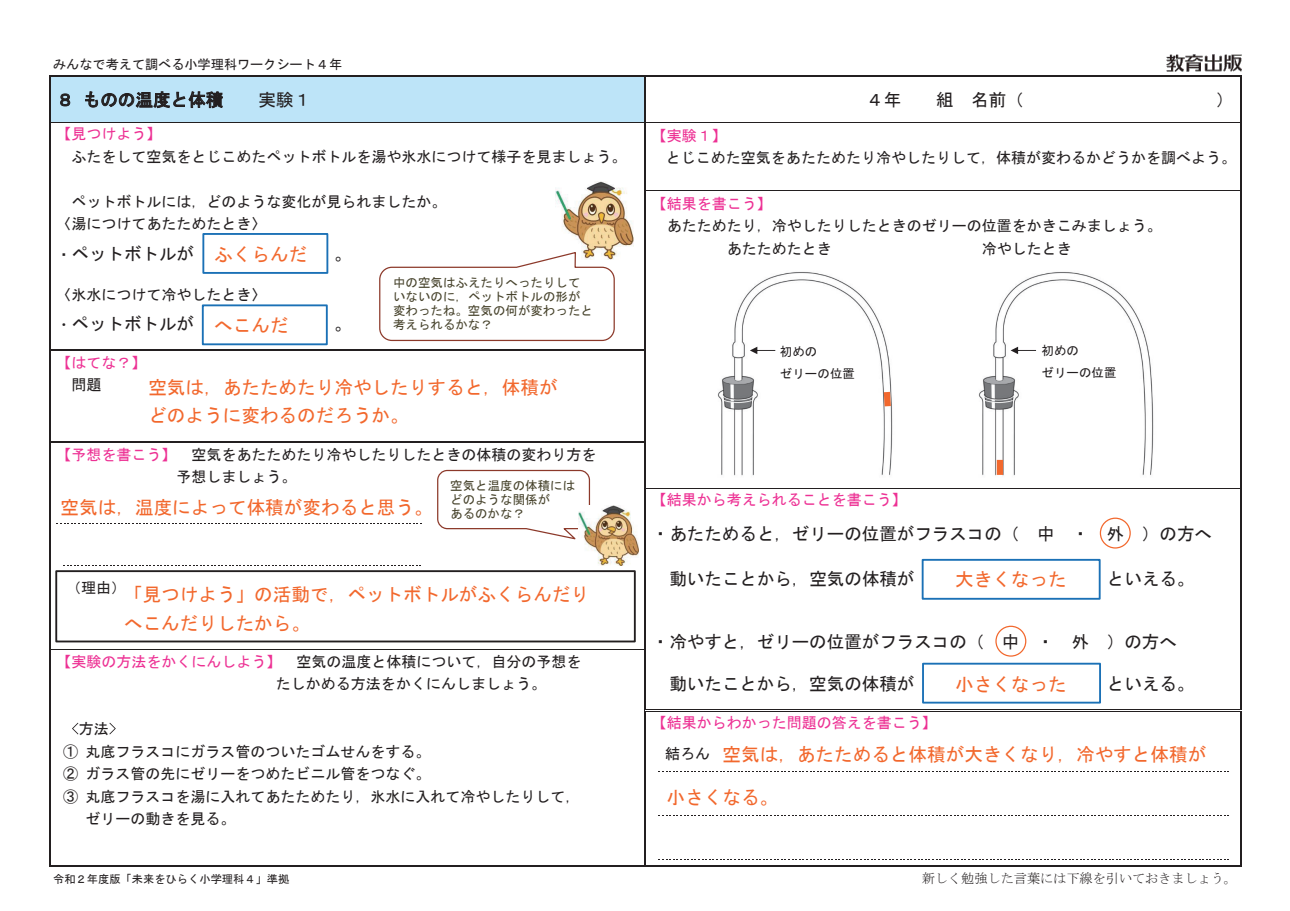
<style>
.page{position:relative;width:1290px;height:911px;background:#fff}
.page>*{position:absolute;margin:0;border:0;box-sizing:border-box;transform-origin:0 0}
.t1{font:18.62px/28.8px "MS Gothic";color:#f2682d}
.t2{font:17.5px "MS Gothic";color:#231f20}
.t3{font:15px/22.5px "MS Gothic";color:#231f20}
.t4{font:15px "MS Gothic";color:#ed3194}
.t5{font:13.25px "MS Mincho";color:#231f20}
.t6{font:13.25px "MS Gothic";color:#231f20}
.t7{font:12.5px/13.9px "MS Gothic";color:#47432c}
.t8{font:12.5px/22.5px "MS Gothic";color:#231f20}
.t9{font:11.25px "MS Gothic";color:#231f20}
.s1{font-size:15px}
.s2{font-family:"MS Mincho";font-size:15px}
.s3{color:#ed3194}
</style>
<div class="page">
<div style="left:50px;top:77px;width:594px;height:45px;background:#bde4f8"></div>
<svg style="left:60px;top:93px;width:10px;height:13px"></svg>
<svg style="left:85px;top:91px;width:138px;height:18px"></svg>
<hr style="left:50px;top:76px;width:594px;height:1px;background:#231f20">
<hr style="left:645px;top:76px;width:595px;height:1px;background:#231f20">
<hr style="left:49px;top:77px;width:1px;height:45px;background:#231f20">
<hr style="left:644px;top:77px;width:2px;height:45px;background:#231f20">
<hr style="left:1240px;top:77px;width:1px;height:45px;background:#231f20">
<hr style="left:50px;top:122px;width:594px;height:1px;background:#231f20">
<hr style="left:646px;top:122px;width:594px;height:1px;background:#231f20">
<hr style="left:49px;top:123px;width:1px;height:67px;background:#231f20">
<hr style="left:644px;top:123px;width:2px;height:67px;background:#231f20">
<hr style="left:1240px;top:123px;width:1px;height:67px;background:#231f20">
<hr style="left:646px;top:190px;width:594px;height:1px;background:#231f20">
<hr style="left:49px;top:191px;width:1px;height:158px;background:#231f20">
<hr style="left:644px;top:191px;width:2px;height:158px;background:#231f20">
<hr style="left:1240px;top:191px;width:1px;height:158px;background:#231f20">
<hr style="left:52px;top:349px;width:592px;height:1px;background:#231f20">
<hr style="left:52px;top:350px;width:592px;height:1px;background:#231f20">
<hr style="left:50px;top:351px;width:1px;height:90px;background:#231f20">
<hr style="left:49px;top:351px;width:1px;height:90px;background:#231f20">
<hr style="left:645px;top:351px;width:1px;height:90px;background:#231f20">
<hr style="left:644px;top:351px;width:1px;height:90px;background:#231f20">
<hr style="left:1240px;top:351px;width:1px;height:90px;background:#231f20">
<svg style="left:56px;top:523px;width:365px;height:1px"></svg>
<svg style="left:63px;top:565px;width:358px;height:1px"></svg>
<hr style="left:52px;top:441px;width:592px;height:1px;background:#231f20">
<hr style="left:52px;top:442px;width:592px;height:1px;background:#231f20">
<hr style="left:49px;top:443px;width:1px;height:45px;background:#231f20">
<hr style="left:644px;top:443px;width:2px;height:45px;background:#231f20">
<hr style="left:1240px;top:443px;width:1px;height:45px;background:#231f20">
<hr style="left:646px;top:488px;width:594px;height:1px;background:#231f20">
<hr style="left:49px;top:488px;width:1px;height:161px;background:#231f20">
<hr style="left:644px;top:488px;width:2px;height:161px;background:#231f20">
<hr style="left:1240px;top:488px;width:1px;height:161px;background:#231f20">
<svg style="left:72px;top:722px;width:6px;height:12px"></svg>
<svg style="left:109px;top:722px;width:7px;height:12px"></svg>
<hr style="left:50px;top:649px;width:594px;height:1px;background:#231f20">
<hr style="left:49px;top:650px;width:1px;height:59px;background:#231f20">
<hr style="left:644px;top:650px;width:2px;height:59px;background:#231f20">
<hr style="left:1240px;top:650px;width:1px;height:59px;background:#231f20">
<svg style="left:658px;top:771px;width:571px;height:1px"></svg>
<svg style="left:658px;top:815px;width:571px;height:1px"></svg>
<hr style="left:646px;top:709px;width:593px;height:1px;background:#231f20">
<hr style="left:646px;top:711px;width:593px;height:1px;background:#231f20">
<hr style="left:49px;top:711px;width:1px;height:154px;background:#231f20">
<hr style="left:50px;top:865px;width:594px;height:1px;background:#231f20">
<hr style="left:645px;top:711px;width:1px;height:154px;background:#231f20">
<hr style="left:644px;top:711px;width:1px;height:154px;background:#231f20">
<hr style="left:646px;top:866px;width:593px;height:1px;background:#231f20">
<hr style="left:646px;top:865px;width:593px;height:1px;background:#231f20">
<hr style="left:1241px;top:711px;width:1px;height:154px;background:#231f20">
<hr style="left:1239px;top:711px;width:1px;height:154px;background:#231f20">
<img style="left:555px;top:181px;width:79px;height:75px">
<div style="left:202px;top:233px;width:126px;height:41px;background:#fff;border:2px solid #1b71b6"></div>
<div style="left:202px;top:304px;width:126px;height:41px;background:#fff;border:2px solid #1b71b6"></div>
<div style="left:922px;top:663px;width:179px;height:40px;background:#fff;border:2px solid #1b71b6"></div>
<div style="left:922px;top:559px;width:178px;height:41px;background:#fff;border:2px solid #1b71b6"></div>
<svg style="left:437px;top:469px;width:154px;height:71px"></svg>
<img style="left:1166px;top:54px;width:75px;height:18px">
<img style="left:718px;top:272px;width:175px;height:204px">
<img style="left:979px;top:272px;width:175px;height:204px">
<svg style="left:750px;top:347px;width:25px;height:7px"></svg>
<svg style="left:1010px;top:347px;width:26px;height:7px"></svg>
<div style="left:55px;top:570px;width:581px;height:72px;background:#fff;border:2px solid #231f20"></div>
<svg style="left:379px;top:251px;width:236px;height:91px"></svg>
<img style="left:578px;top:505px;width:60px;height:61px">
<svg style="left:880px;top:385px;width:13px;height:28px"></svg>
<div style="left:997px;top:460px;width:6px;height:15px;background:#f2682d"></div>
<div style="left:1100px;top:517px;width:31px;height:31px;border:1px solid #f2682d;border-radius:50%"></div>
<div style="left:995px;top:625px;width:31px;height:31px;border:1px solid #f2682d;border-radius:50%"></div>
<p class="t6" style="left:53px;top:58px;width:291px">みんなで考えて調べる小学理科ワークシート４年</p>
<p class="t2" style="left:56px;top:91px;width:168px">８ものの温度と体積</p>
<p class="t2" style="left:258px;top:91px;width:54px">実験１</p>
<p class="t2" style="left:866px;top:91px;width:37px">４年</p>
<p class="t2" style="left:936px;top:91px;width:89px">組 名前（</p>
<p class="t2" style="left:1216px;top:91px;width:19px">）</p>
<p class="t4" style="left:56px;top:126px;width:107px">【見つけよう】</p>
<p class="t3" style="left:71px;top:145px;width:557px">ふたをして空気をとじこめたペットボトルを湯や氷水につけて様子を見ましょう。</p>
<p class="t3" style="left:56px;top:190px;width:392px;text-indent:15px">ペットボトルには，どのような変化が見られましたか。〈湯につけてあたためたとき〉</p>
<p class="t2" style="left:56px;top:245px;width:139px"><span class="s1">・</span>ペットボトルが</p>
<p class="t2" style="left:334px;top:245px;width:19px">。</p>
<p class="t3" style="left:56px;top:283px;width:212px">〈氷水につけて冷やしたとき〉</p>
<p class="t2" style="left:56px;top:315px;width:139px"><span class="s2">・</span>ペットボトルが</p>
<p class="t2" style="left:334px;top:315px;width:19px">。</p>
<p class="t4" style="left:652px;top:128px;width:76px">【実験１】</p>
<p class="t3" style="left:666px;top:146px;width:572px">とじこめた空気をあたためたり冷やしたりして，体積が変わるかどうかを調べよう。</p>
<p class="t4" style="left:652px;top:196px;width:121px">【結果を書こう】</p>
<p class="t3" style="left:727px;top:215px;width:437px;text-indent:-60px">あたためたり，冷やしたりしたときのゼリーの位置をかきこみましょう。あたためたとき</p>
<p class="t3" style="left:982px;top:237px;width:91px">冷やしたとき</p>
<p class="t1" style="left:214px;top:240px;width:95px">ふくらんだ</p>
<p class="t7" style="left:393px;top:276px;width:201px">中の空気はふえたりへったりしていないのに，ペットボトルの形が変わったね。空気の何が変わったと考えられるかな？</p>
<p class="t1" style="left:214px;top:311px;width:76px">へこんだ</p>
<p class="t4" style="left:56px;top:355px;width:92px">【はてな？】</p>
<p class="t3" style="left:71px;top:374px;width:32px">問題</p>
<p class="t1" style="left:148px;top:372px;width:411px">空気は，あたためたり冷やしたりすると，体積がどのように変わるのだろうか。</p>
<p class="t3" style="left:176px;top:443px;width:422px;text-indent:-120px"><span class="s3">【予想を書こう】</span> 空気をあたためたり冷やしたりしたときの体積の変わり方を予想しましょう。</p>
<p class="t7" style="left:450px;top:478px;width:126px">空気と温度の体積にはどのような関係が<br>あるのかな？</p>
<p class="t1" style="left:61px;top:492px;width:374px">空気は，温度によって体積が変わると思う。</p>
<p class="t3" style="left:66px;top:577px;width:61px">（理由）</p>
<p class="t1" style="left:124px;top:579px;width:467px">「見つけよう」の活動で，ペットボトルがふくらんだりへこんだりしたから。</p>
<p class="t3" style="left:276px;top:650px;width:307px;text-indent:-219px"><span class="s3">【実験の方法をかくにんしよう】</span> 空気の温度と体積について，自分の予想をたしかめる方法をかくにんしましょう。</p>
<p class="t3" style="left:79px;top:717px;width:32px">方法</p>
<p class="t3" style="left:63px;top:740px;width:369px">① 丸底フラスコにガラス管のついたゴムせんをする。</p>
<p class="t3" style="left:63px;top:762px;width:369px">② ガラス管の先にゼリーをつめたビニル管をつなぐ。</p>
<p class="t3" style="left:63px;top:785px;width:519px">③ 丸底フラスコを湯に入れてあたためたり，氷水に入れて冷やしたりして，</p>
<p class="t3" style="left:85px;top:807px;width:151px">ゼリーの動きを見る。</p>
<p class="t8" style="left:780px;top:340px;width:76px">初めの<br>ゼリーの位置</p>
<p class="t8" style="left:1041px;top:339px;width:77px">初めの<br>ゼリーの位置</p>
<p class="t4" style="left:652px;top:492px;width:256px">【結果から考えられることを書こう】</p>
<p class="t2" style="left:652px;top:525px;width:561px">・あたためると，ゼリーの位置がフラスコの（ 中 ・ 外 ）の方へ</p>
<p class="t2" style="left:669px;top:570px;width:247px">動いたことから，空気の体積が</p>
<p class="t2" style="left:1107px;top:570px;width:89px">といえる。</p>
<p class="t1" style="left:955px;top:564px;width:113px">大きくなった</p>
<p class="t2" style="left:652px;top:633px;width:527px">・冷やすと，ゼリーの位置がフラスコの（ 中 ・ 外 ）の方へ</p>
<p class="t2" style="left:669px;top:675px;width:247px">動いたことから，空気の体積が</p>
<p class="t2" style="left:1107px;top:675px;width:89px">といえる。</p>
<p class="t1" style="left:955px;top:670px;width:113px">小さくなった</p>
<p class="t4" style="left:652px;top:715px;width:286px">【結果からわかった問題の答えを書こう】</p>
<p class="t3" style="left:665px;top:742px;width:46px">結ろん</p>
<p class="t1" style="left:722px;top:739px;width:485px">空気は，あたためると体積が大きくなり，冷やすと体積が</p>
<p class="t1" style="left:666px;top:783px;width:113px">小さくなる。</p>
<p class="t9" style="left:53px;top:873px;width:238px">令和２年度版「未来をひらく小学理科４」準拠</p>
<p class="t5" style="left:922px;top:872px;width:317px">新しく勉強した言葉には下線を引いておきましょう。</p>
</div>
